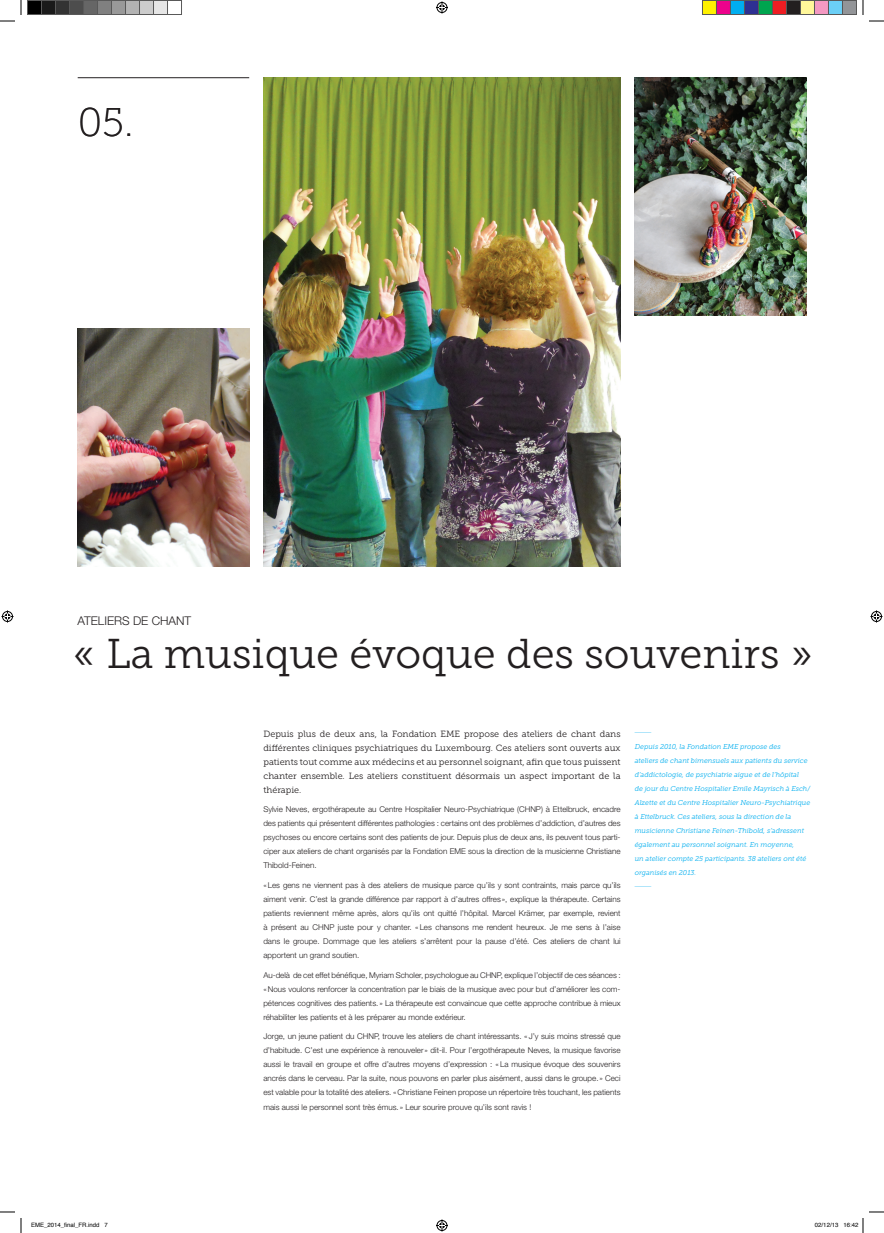
<style>
.page{position:relative;width:884px;height:1233px;background:#fff}
.page>*{position:absolute;margin:0;border:0;box-sizing:border-box;transform-origin:0 0}
.t1{font:41.5px "Museo Slab 300";color:#231f20}
.t2{font:40px "Museo Slab 100";color:#231f20}
.t3{font:300 12px "Helvetica Neue LT Std";color:#231f20}
.t4{font:9px/14px "Museo Slab 300";color:#231f20;text-align:justify}
.t5{font:300 8px/14px "Helvetica Neue LT Std";color:#231f20;text-align:justify}
.t6{font:italic 7px/14px "Museo Slab 300";color:#00aeef}
.t7{font:7px "Museo Slab 100";color:#00aeef;scale:3.5 1}
.t8{font:6px "Helvetica";color:#000}
</style>
<div class="page">
<hr style="left:78px;top:78px;width:171px;height:1px;background:#231f20">
<img style="left:263px;top:78px;width:358px;height:489px">
<img style="left:78px;top:329px;width:171px;height:238px">
<img style="left:635px;top:78px;width:171px;height:238px">
<svg style="left:0;top:1211px;width:15px;height:1px"></svg>
<svg style="left:869px;top:1211px;width:15px;height:1px"></svg>
<svg style="left:0;top:0;width:22px;height:22px"></svg>
<svg style="left:20px;top:1218px;width:2px;height:15px"></svg>
<svg style="left:862px;top:0;width:22px;height:22px"></svg>
<svg style="left:436px;top:1px;width:12px;height:12px"></svg>
<svg style="left:436px;top:1219px;width:12px;height:12px"></svg>
<svg style="left:2px;top:610px;width:12px;height:12px"></svg>
<svg style="left:870px;top:610px;width:12px;height:12px"></svg>
<div style="left:28px;top:0;width:13px;height:14px;background:#000"></div>
<div style="left:27px;top:0;width:15px;height:15px;border:1px solid #595959"></div>
<div style="left:42px;top:0;width:14px;height:14px;background:#1a1a1a"></div>
<div style="left:41px;top:0;width:15px;height:15px;border:1px solid #595959"></div>
<div style="left:56px;top:0;width:14px;height:14px;background:#333"></div>
<div style="left:55px;top:0;width:15px;height:15px;border:1px solid #595959"></div>
<div style="left:70px;top:0;width:14px;height:14px;background:#4d4d4d"></div>
<div style="left:69px;top:0;width:15px;height:15px;border:1px solid #595959"></div>
<div style="left:84px;top:0;width:13px;height:14px;background:#666"></div>
<div style="left:83px;top:0;width:15px;height:15px;border:1px solid #595959"></div>
<div style="left:98px;top:0;width:14px;height:14px;background:#808080"></div>
<div style="left:97px;top:0;width:15px;height:15px;border:1px solid #595959"></div>
<div style="left:112px;top:0;width:13px;height:14px;background:#999"></div>
<div style="left:111px;top:0;width:15px;height:15px;border:1px solid #595959"></div>
<div style="left:126px;top:0;width:14px;height:14px;background:#b3b3b3"></div>
<div style="left:125px;top:0;width:15px;height:15px;border:1px solid #595959"></div>
<div style="left:140px;top:0;width:14px;height:14px;background:#ccc"></div>
<div style="left:139px;top:0;width:15px;height:15px;border:1px solid #595959"></div>
<div style="left:154px;top:0;width:13px;height:14px;background:#e6e6e6"></div>
<div style="left:153px;top:0;width:15px;height:15px;border:1px solid #595959"></div>
<div style="left:167px;top:0;width:15px;height:15px;border:1px solid #595959"></div>
<div style="left:702px;top:0;width:14px;height:14px;background:#fff101"></div>
<div style="left:702px;top:0;width:15px;height:15px;border:1px solid #595959"></div>
<div style="left:716px;top:0;width:14px;height:14px;background:#ed028c"></div>
<div style="left:716px;top:0;width:15px;height:15px;border:1px solid #595959"></div>
<div style="left:730px;top:0;width:14px;height:14px;background:#00aeef"></div>
<div style="left:730px;top:0;width:15px;height:15px;border:1px solid #595959"></div>
<div style="left:744px;top:0;width:14px;height:14px;background:#2e3092"></div>
<div style="left:744px;top:0;width:15px;height:15px;border:1px solid #595959"></div>
<div style="left:758px;top:0;width:14px;height:14px;background:#00a54f"></div>
<div style="left:758px;top:0;width:15px;height:15px;border:1px solid #595959"></div>
<div style="left:772px;top:0;width:14px;height:14px;background:#ee1d23"></div>
<div style="left:772px;top:0;width:15px;height:15px;border:1px solid #595959"></div>
<div style="left:786px;top:0;width:14px;height:14px;background:#231f20"></div>
<div style="left:786px;top:0;width:15px;height:15px;border:1px solid #595959"></div>
<div style="left:800px;top:0;width:14px;height:14px;background:#fff79a"></div>
<div style="left:800px;top:0;width:15px;height:15px;border:1px solid #595959"></div>
<div style="left:814px;top:0;width:14px;height:14px;background:#f499c2"></div>
<div style="left:814px;top:0;width:15px;height:15px;border:1px solid #595959"></div>
<div style="left:828px;top:0;width:14px;height:14px;background:#6bcff6"></div>
<div style="left:828px;top:0;width:15px;height:15px;border:1px solid #595959"></div>
<div style="left:842px;top:0;width:14px;height:14px;background:#939598"></div>
<div style="left:842px;top:0;width:15px;height:15px;border:1px solid #595959"></div>
<svg style="left:862px;top:1218px;width:2px;height:15px"></svg>
<h2 class="t2" style="left:78px;top:101px;width:57px">05.</h2>
<h3 class="t3" style="left:77px;top:613px;width:115px">ATELIERS DE CHANT</h3>
<h1 class="t1" style="left:73px;top:631px;width:741px">« La musique évoque des souvenirs »</h1>
<p class="t4" style="left:263px;top:726px;width:359px">Depuis plus de deux ans, la Fondation EME propose des ateliers de chant dans différentes cliniques psychiatriques du Luxembourg. Ces ateliers sont ouverts aux patients tout comme aux médecins et au personnel soignant, afin que tous puissent chanter ensemble. Les ateliers constituent désormais un aspect important de la thérapie.</p>
<p class="t5" style="left:263px;top:802px;width:359px">Sylvie Neves, ergothérapeute au Centre Hospitalier Neuro-Psychiatrique (CHNP) à Ettelbruck, encadre des patients qui présentent différentes pathologies : certains ont des problèmes d’addiction, d’autres des psychoses ou encore certains sont des patients de jour. Depuis plus de deux ans, ils peuvent tous parti&shy;ciper aux ateliers de chant organisés par la Fondation EME sous la direction de la musicienne Christiane Thibold-Feinen.</p>
<p class="t5" style="left:263px;top:878px;width:359px">«Les gens ne viennent pas à des ateliers de musique parce qu’ils y sont contraints, mais parce qu’ils aiment venir. C’est la grande différence par rapport à d’autres offres », explique la thérapeute. Certains patients reviennent même après, alors qu’ils ont quitté l’hôpital. Marcel Krämer, par exemple, revient à présent au CHNP juste pour y chanter. «Les chansons me rendent heureux. Je me sens à l’aise dans le groupe. Dommage que les ateliers s’arrêtent pour la pause d’été. Ces ateliers de chant lui apportent un grand soutien.</p>
<p class="t5" style="left:263px;top:967px;width:359px">Au-delà de cet effet bénéfique, Myriam Scholer, psychologue au CHNP, explique l’objectif de ces séances : «Nous voulons renforcer la concentration par le biais de la musique avec pour but d’améliorer les com&shy;pétences cognitives des patients. » La thérapeute est convaincue que cette approche contribue à mieux réhabiliter les patients et à les préparer au monde extérieur.</p>
<p class="t5" style="left:263px;top:1029px;width:359px">Jorge, un jeune patient du CHNP, trouve les ateliers de chant intéressants. « J’y suis moins stressé que d’habitude. C’est une expérience à renouveler » dit-il. Pour l’ergothérapeute Neves, la musique favorise aussi le travail en groupe et offre d’autres moyens d’expression : «La musique évoque des souvenirs ancrés dans le cerveau. Par la suite, nous pouvons en parler plus aisément, aussi dans le groupe. » Ceci est valable pour la totalité des ateliers. «Christiane Feinen propose un répertoire très touchant, les patients mais aussi le personnel sont très émus. » Leur sourire prouve qu’ils sont ravis !</p>
<p class="t7" style="left:632px;top:729px;width:8px">—</p>
<p class="t6" style="left:635px;top:740px;width:177px">Depuis 2010, la Fondation EME propose des<br>ateliers de chant bimensuels aux patients du service d’addictologie, de psychiatrie aigue et de l’hôpital<br>de jour du Centre Hospitalier Emile Mayrisch à Esch/ Alzette et du Centre Hospitalier Neuro-Psychiatrique à Ettelbruck. Ces ateliers, sous la direction de la musicienne Christiane Feinen-Thibold, s’adressent également au personnel soignant. En moyenne,<br>un atelier compte 25 participants. 38 ateliers ont été organisés en 2013.</p>
<p class="t7" style="left:632px;top:883px;width:8px">—</p>
<p class="t8" style="left:31px;top:1220px;width:78px">EME_2014_final_FR.indd 7</p>
<p class="t8" style="left:815px;top:1220px;width:45px">02/12/13 16:42</p>
</div>
